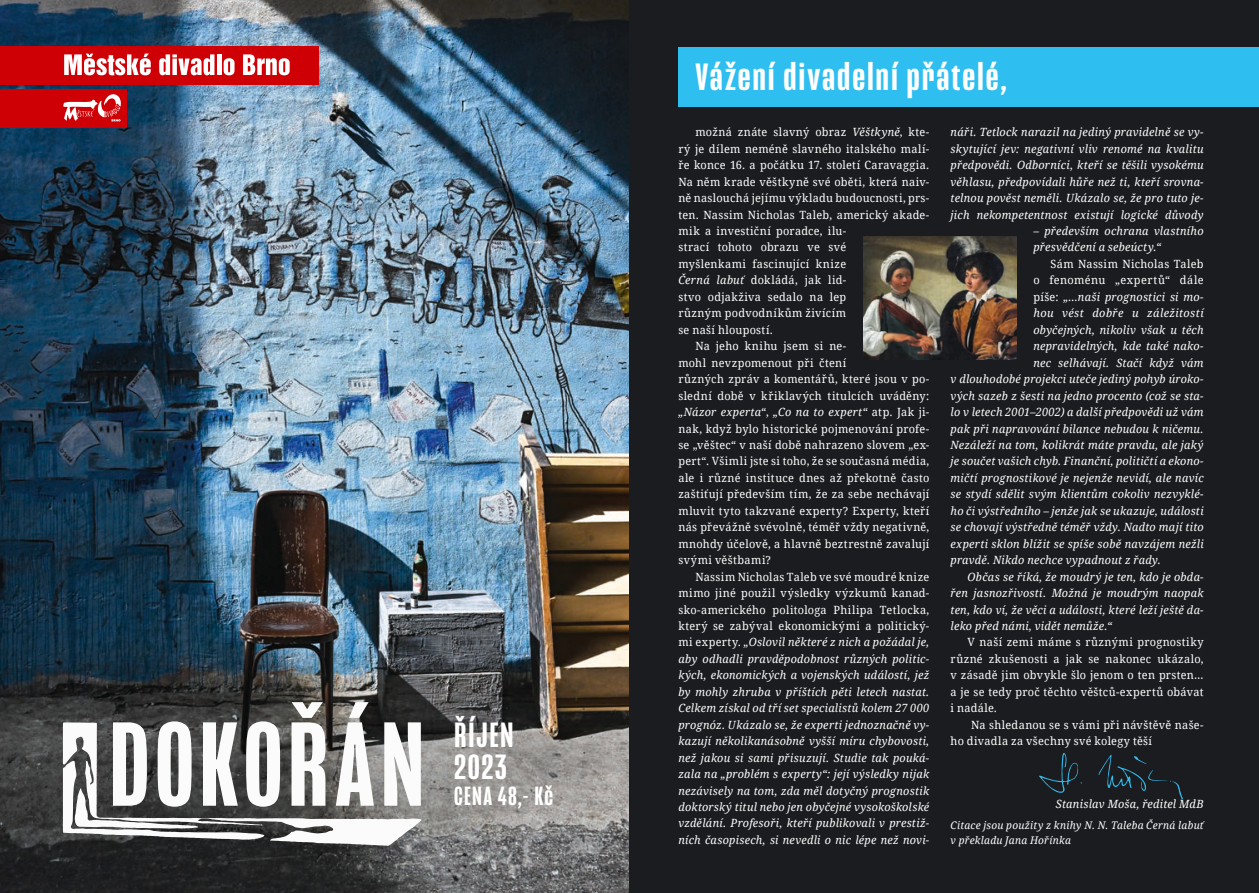
<style>
.page{position:relative;width:1259px;height:893px;background:#fff}
.page>*{position:absolute;margin:0;border:0;box-sizing:border-box;transform-origin:0 0}
.t1{font:500 39px "Mongoose";letter-spacing:.045em;color:#fff;scale:1.1 1}
.t2{font:500 36px/32.2px "Mongoose";letter-spacing:.035em;color:#fff;scale:1.1 1}
.t3{font:500 27px "Mongoose";letter-spacing:.045em;color:#fff;scale:1.08 1}
.t4{font:italic 11.4px/16.5px "Droid Serif";letter-spacing:.02em;color:#fff;text-align:justify;scale:.96 1}
.t5{font:11.4px/16.5px "Droid Serif";letter-spacing:.025em;color:#fff;text-align:justify;scale:.96 1}
.t6{font:11.4px "Droid Serif";letter-spacing:.045em;color:#fff;scale:.96 1}
.t7{font:italic 11.4px "Droid Serif";letter-spacing:.02em;color:#fff}
.t8{font:11.4px "Droid Serif";letter-spacing:.025em;color:#fff}
.t9{font:italic 10.5px/15px "Droid Serif";letter-spacing:.025em;color:#fff}
.s1{font-style:italic}
.s2{font-style:normal}
</style>
<div class="page">
<img style="left:0;top:0;width:629px;height:893px">
<div style="left:0;top:46px;width:318px;height:39px;background:#ce0006"></div>
<svg style="left:64px;top:54px;width:87px;height:21px"></svg>
<svg style="left:159px;top:54px;width:55px;height:21px"></svg>
<hr style="left:217px;top:54px;width:4px;height:21px;background:#fff">
<svg style="left:224px;top:58px;width:10px;height:17px"></svg>
<svg style="left:243px;top:54px;width:47px;height:21px"></svg>
<div style="left:0;top:89px;width:127px;height:39px;background:#ce0006"></div>
<svg style="left:63px;top:94px;width:58px;height:27px"></svg>
<svg style="left:63px;top:702px;width:359px;height:144px"></svg>
<div style="left:629px;top:0;width:630px;height:893px;background:#1b1c20"></div>
<div style="left:678px;top:47px;width:581px;height:59px;background:#2fbef0"></div>
<img style="left:863px;top:236px;width:153px;height:124px">
<svg style="left:1098px;top:755px;width:85px;height:45px"></svg>
<svg style="left:1039px;top:753px;width:43px;height:40px"></svg>
<h2 class="t2" style="left:454px;top:719px;width:55px">ŘÍJEN<br>2023</h2>
<h3 class="t3" style="left:454px;top:781px;width:93px">CENA 48,- Kč</h3>
<h1 class="t1" style="left:695px;top:55px;width:285px">Vážení divadelní přátelé,</h1>
<p class="t5" style="left:695px;top:124px;width:245px">možná znáte slavný obraz <span class="s1">Věštkyně</span>, kte-</p>
<p class="t5" style="left:678px;top:140px;width:263px">rý je dílem neméně slavného italského malí-</p>
<p class="t5" style="left:678px;top:157px;width:263px">ře konce 16. a počátku 17. století Caravaggia.</p>
<p class="t5" style="left:678px;top:173px;width:263px">Na něm krade věštkyně své oběti, která naiv-</p>
<p class="t5" style="left:678px;top:189px;width:263px">ně naslouchá jejímu výkladu budoucnosti, prs-</p>
<p class="t5" style="left:678px;top:206px;width:263px">ten. Nassim Nicholas Taleb, americký akade-</p>
<p class="t5" style="left:678px;top:222px;width:176px">mik a investiční poradce, ilu-</p>
<p class="t5" style="left:678px;top:239px;width:176px">strací tohoto obrazu ve své</p>
<p class="t5" style="left:678px;top:255px;width:176px">myšlenkami fascinující knize</p>
<p class="t5" style="left:678px;top:272px;width:176px"><span class="s1">Černá labuť</span> dokládá, jak lid-</p>
<p class="t5" style="left:678px;top:288px;width:176px">stvo odjakživa sedalo na lep</p>
<p class="t6" style="left:678px;top:305px;width:176px">různým podvodníkům živícím</p>
<p class="t5" style="left:678px;top:321px;width:100px">se naší hloupostí.</p>
<p class="t5" style="left:695px;top:338px;width:159px">Na jeho knihu jsem si ne-</p>
<p class="t5" style="left:678px;top:354px;width:176px">mohl nevzpomenout při čtení</p>
<p class="t5" style="left:678px;top:370px;width:263px">různých zpráv a komentářů, které jsou v po-</p>
<p class="t5" style="left:678px;top:387px;width:263px">slední době v křiklavých titulcích uváděny:</p>
<p class="t4" style="left:678px;top:403px;width:263px">„Názor experta“<span class="s2">,</span> „Co na to expert“ <span class="s2">atp. Jak ji-</span></p>
<p class="t5" style="left:678px;top:420px;width:263px">nak, když bylo historické pojmenování profe-</p>
<p class="t5" style="left:678px;top:436px;width:263px">se „věštec“ v naší době nahrazeno slovem „ex-</p>
<p class="t5" style="left:678px;top:453px;width:263px">pert“. Všimli jste si toho, že se současná média,</p>
<p class="t5" style="left:678px;top:469px;width:263px">ale i různé instituce dnes až překotně často</p>
<p class="t5" style="left:678px;top:486px;width:263px">zaštiťují především tím, že za sebe nechávají</p>
<p class="t6" style="left:678px;top:503px;width:263px">mluvit tyto takzvané experty? Experty, kteří</p>
<p class="t5" style="left:678px;top:519px;width:263px">nás převážně svévolně, téměř vždy negativně,</p>
<p class="t5" style="left:678px;top:535px;width:263px">mnohdy účelově, a hlavně beztrestně zavalují</p>
<p class="t6" style="left:678px;top:552px;width:98px">svými věštbami?</p>
<p class="t5" style="left:695px;top:568px;width:245px">Nassim Nicholas Taleb ve své moudré knize</p>
<p class="t5" style="left:678px;top:584px;width:263px">mimo jiné použil výsledky výzkumů kanad-</p>
<p class="t5" style="left:678px;top:601px;width:263px">sko-amerického politologa Philipa Tetlocka,</p>
<p class="t5" style="left:678px;top:617px;width:263px">který se zabýval ekonomickými a politický-</p>
<p class="t4" style="left:678px;top:634px;width:263px"><span class="s2">mi experty.</span> „Oslovil některé z nich a požádal je,</p>
<p class="t4" style="left:678px;top:650px;width:263px">aby odhadli pravděpodobnost různých politic-</p>
<p class="t4" style="left:678px;top:667px;width:263px">kých, ekonomických a vojenských událostí, jež</p>
<p class="t4" style="left:678px;top:683px;width:263px">by mohly zhruba v příštích pěti letech nastat.</p>
<p class="t4" style="left:678px;top:700px;width:263px">Celkem získal od tří set specialistů kolem 27 000</p>
<p class="t4" style="left:678px;top:716px;width:263px">prognóz. Ukázalo se, že experti jednoznačně vy-</p>
<p class="t4" style="left:678px;top:732px;width:263px">kazují několikanásobně vyšší míru chybovosti,</p>
<p class="t4" style="left:678px;top:749px;width:263px">než jakou si sami přisuzují. Studie tak pouká-</p>
<p class="t4" style="left:678px;top:765px;width:263px">zala na „problém s experty“: její výsledky nijak</p>
<p class="t4" style="left:678px;top:782px;width:263px">nezávisely na tom, zda měl dotyčný prognostik</p>
<p class="t4" style="left:678px;top:798px;width:263px">doktorský titul nebo jen obyčejné vysokoškolské</p>
<p class="t4" style="left:678px;top:815px;width:263px">vzdělání. Profesoři, kteří publikovali v prestiž-</p>
<p class="t4" style="left:678px;top:831px;width:263px">ních časopisech, si nevedli o nic lépe než novi-</p>
<p class="t4" style="left:950px;top:124px;width:265px">náři. Tetlock narazil na jediný pravidelně se vy&shy;skytující jev: negativní vliv renomé na kvalitu předpovědi. Odborníci, kteří se těšili vysokému věhlasu, předpovídali hůře než ti, kteří srovna&shy;telnou pověst neměli. Ukázalo se, že pro tuto je&shy;jich nekompetentnost existují logické důvody</p>
<p class="t4" style="left:1033px;top:222px;width:179px">– především ochrana vlastního přesvědčení a sebeúcty.“</p>
<p class="t5" style="left:1050px;top:255px;width:161px">Sám Nassim Nicholas Taleb</p>
<p class="t8" style="left:1033px;top:272px;width:172px">o fenoménu „expertů“ dále</p>
<p class="t4" style="left:1033px;top:288px;width:179px"><span class="s2">píše:</span> „…naši prognostici si mo-</p>
<p class="t7" style="left:1033px;top:305px;width:172px">hou vést dobře u záležitostí</p>
<p class="t4" style="left:1033px;top:321px;width:179px">obyčejných, nikoliv však u těch</p>
<p class="t4" style="left:1033px;top:338px;width:179px">nepravidelných, kde také nako-</p>
<p class="t4" style="left:1033px;top:354px;width:179px">nec selhávají. Stačí když vám</p>
<p class="t4" style="left:950px;top:370px;width:265px">v dlouhodobé projekci uteče jediný pohyb úroko-</p>
<p class="t4" style="left:950px;top:387px;width:265px">vých sazeb z šesti na jedno procento (což se sta-</p>
<p class="t4" style="left:950px;top:403px;width:265px">lo v letech 2001–2002) a další předpovědi už vám</p>
<p class="t4" style="left:950px;top:420px;width:265px">pak při napravování bilance nebudou k ničemu.</p>
<p class="t4" style="left:950px;top:436px;width:265px">Nezáleží na tom, kolikrát máte pravdu, ale jaký</p>
<p class="t4" style="left:950px;top:453px;width:265px">je součet vašich chyb. Finanční, političtí a ekono-</p>
<p class="t4" style="left:950px;top:469px;width:265px">mičtí prognostikové je nejenže nevidí, ale navíc</p>
<p class="t4" style="left:950px;top:486px;width:265px">se stydí sdělit svým klientům cokoliv nezvyklé-</p>
<p class="t4" style="left:950px;top:502px;width:265px">ho či výstředního – jenže jak se ukazuje, události</p>
<p class="t4" style="left:950px;top:519px;width:265px">se chovají výstředně téměř vždy. Nadto mají tito</p>
<p class="t4" style="left:950px;top:535px;width:265px">experti sklon blížit se spíše sobě navzájem nežli</p>
<p class="t4" style="left:950px;top:551px;width:220px">pravdě. Nikdo nechce vypadnout z řady.</p>
<p class="t4" style="left:967px;top:568px;width:247px">Občas se říká, že moudrý je ten, kdo je obda-</p>
<p class="t4" style="left:950px;top:584px;width:265px">řen jasnozřivostí. Možná je moudrým naopak</p>
<p class="t4" style="left:950px;top:601px;width:265px">ten, kdo ví, že věci a události, které leží ještě da-</p>
<p class="t4" style="left:950px;top:617px;width:170px">leko před námi, vidět nemůže.“</p>
<p class="t5" style="left:950px;top:634px;width:265px;text-indent:17px">V naší zemi máme s různými prognostiky různé zkušenosti a jak se nakonec ukázalo, v zásadě jim obvykle šlo jenom o ten prsten… a je se tedy proč těchto věštců-expertů obávat i nadále.</p>
<p class="t5" style="left:950px;top:716px;width:265px;text-indent:20px">Na shledanou se s vámi při návštěvě naše&shy;ho divadla za všechny své kolegy těší</p>
<p class="t4" style="left:1056px;top:795px;width:155px">Stanislav Moša, ředitel MdB</p>
<p class="t9" style="left:950px;top:817px;width:254px">Citace jsou použity z knihy N. N. Taleba Černá labuť v překladu Jana Hořínka</p>
</div>
